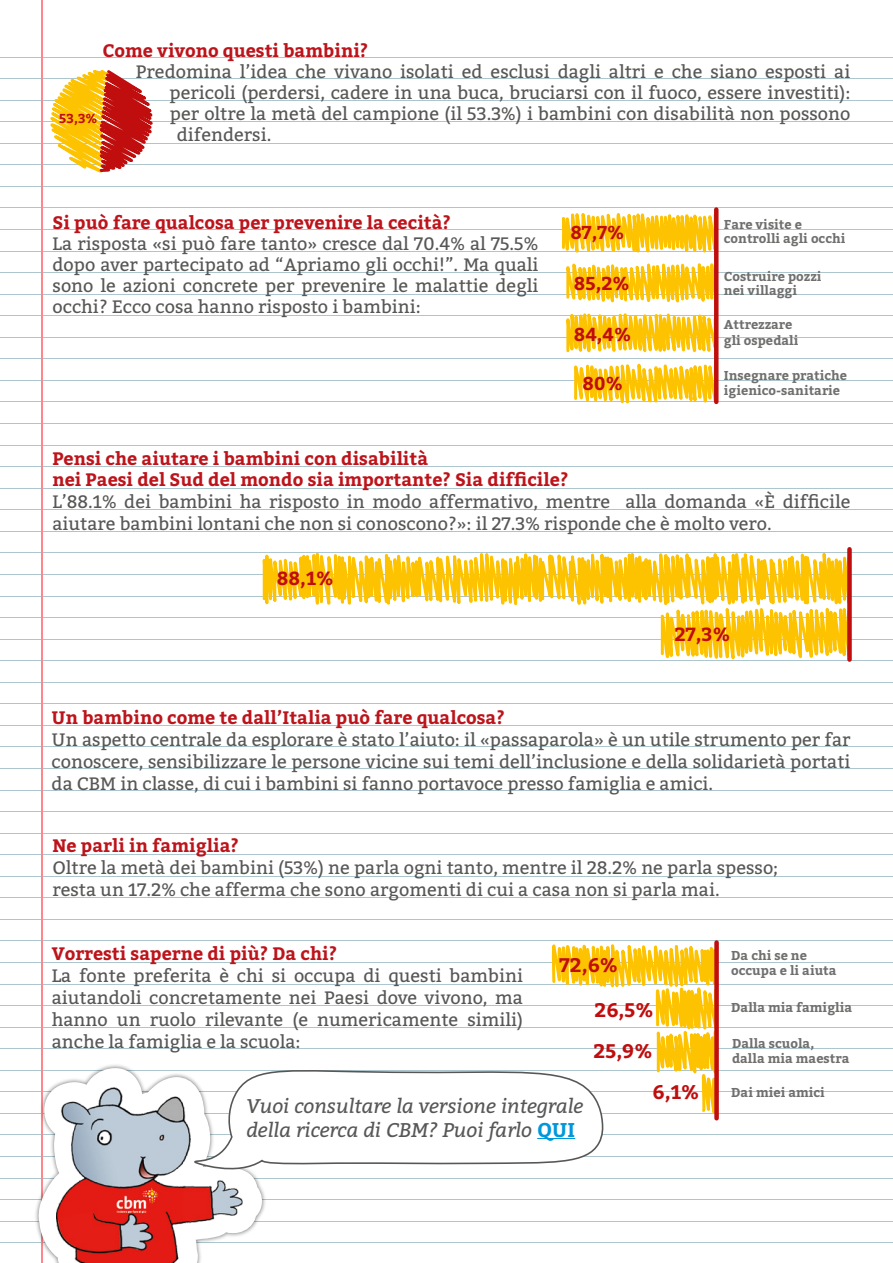
<style>
.page{position:relative;width:893px;height:1263px;background:#fff}
.page>*{position:absolute;margin:0;border:0;box-sizing:border-box;transform-origin:0 0}
.t1{font:italic 19.8px/23.9px "Bitter";color:#575756}
.t2{font:700 19.5px "Bitter";color:#c00d0d}
.t3{font:700 18.9px "Bitter";color:#c00d0d}
.t4{font:700 18.6px "Bitter";color:#c00d0d}
.t5{font:18px/21.9px "Bitter";color:#575756;text-align:justify}
.t6{font:700 18px/21px "Bitter";color:#bd141b}
.t7{font:700 12.9px/14.2px "Bitter";color:#6f6f6e}
.t8{font:700 12.9px "Bitter";color:#c00d0d}
.s1{font-weight:700;font-style:normal;color:#0097db}
</style>
<div class="page">
<hr style="left:1px;top:57px;width:892px;height:1px;background:#adc6ce">
<hr style="left:1px;top:78px;width:892px;height:1px;background:#adc6ce">
<hr style="left:1px;top:100px;width:892px;height:1px;background:#adc6ce">
<hr style="left:1px;top:121px;width:892px;height:1px;background:#adc6ce">
<hr style="left:1px;top:143px;width:892px;height:1px;background:#adc6ce">
<hr style="left:1px;top:164px;width:892px;height:1px;background:#adc6ce">
<hr style="left:1px;top:186px;width:892px;height:1px;background:#adc6ce">
<hr style="left:1px;top:208px;width:892px;height:1px;background:#adc6ce">
<hr style="left:1px;top:229px;width:892px;height:1px;background:#adc6ce">
<hr style="left:1px;top:251px;width:892px;height:1px;background:#adc6ce">
<hr style="left:1px;top:272px;width:892px;height:1px;background:#adc6ce">
<hr style="left:1px;top:294px;width:892px;height:1px;background:#adc6ce">
<hr style="left:1px;top:315px;width:892px;height:1px;background:#adc6ce">
<hr style="left:1px;top:337px;width:892px;height:1px;background:#adc6ce">
<hr style="left:1px;top:358px;width:892px;height:1px;background:#adc6ce">
<hr style="left:1px;top:380px;width:892px;height:1px;background:#adc6ce">
<hr style="left:1px;top:401px;width:892px;height:1px;background:#adc6ce">
<hr style="left:1px;top:423px;width:892px;height:1px;background:#adc6ce">
<hr style="left:1px;top:445px;width:892px;height:1px;background:#adc6ce">
<hr style="left:1px;top:466px;width:892px;height:1px;background:#adc6ce">
<hr style="left:1px;top:488px;width:892px;height:1px;background:#adc6ce">
<hr style="left:1px;top:509px;width:892px;height:1px;background:#adc6ce">
<hr style="left:1px;top:531px;width:892px;height:1px;background:#adc6ce">
<hr style="left:1px;top:552px;width:892px;height:1px;background:#adc6ce">
<hr style="left:1px;top:574px;width:892px;height:1px;background:#adc6ce">
<hr style="left:1px;top:596px;width:892px;height:1px;background:#adc6ce">
<hr style="left:1px;top:617px;width:892px;height:1px;background:#adc6ce">
<hr style="left:1px;top:639px;width:892px;height:1px;background:#adc6ce">
<hr style="left:1px;top:660px;width:892px;height:1px;background:#adc6ce">
<hr style="left:1px;top:682px;width:892px;height:1px;background:#adc6ce">
<hr style="left:1px;top:703px;width:892px;height:1px;background:#adc6ce">
<hr style="left:1px;top:725px;width:892px;height:1px;background:#adc6ce">
<hr style="left:1px;top:746px;width:892px;height:1px;background:#adc6ce">
<hr style="left:1px;top:768px;width:892px;height:1px;background:#adc6ce">
<hr style="left:1px;top:790px;width:892px;height:1px;background:#adc6ce">
<hr style="left:1px;top:811px;width:892px;height:1px;background:#adc6ce">
<hr style="left:1px;top:833px;width:892px;height:1px;background:#adc6ce">
<hr style="left:1px;top:854px;width:892px;height:1px;background:#adc6ce">
<hr style="left:1px;top:876px;width:892px;height:1px;background:#adc6ce">
<hr style="left:1px;top:897px;width:892px;height:1px;background:#adc6ce">
<hr style="left:1px;top:919px;width:892px;height:1px;background:#adc6ce">
<hr style="left:1px;top:940px;width:892px;height:1px;background:#adc6ce">
<hr style="left:1px;top:962px;width:892px;height:1px;background:#adc6ce">
<hr style="left:1px;top:984px;width:892px;height:1px;background:#adc6ce">
<hr style="left:1px;top:1005px;width:892px;height:1px;background:#adc6ce">
<hr style="left:1px;top:1027px;width:892px;height:1px;background:#adc6ce">
<hr style="left:1px;top:1048px;width:892px;height:1px;background:#adc6ce">
<hr style="left:1px;top:1070px;width:892px;height:1px;background:#adc6ce">
<hr style="left:1px;top:1091px;width:892px;height:1px;background:#adc6ce">
<hr style="left:1px;top:1113px;width:892px;height:1px;background:#adc6ce">
<hr style="left:1px;top:1134px;width:892px;height:1px;background:#adc6ce">
<hr style="left:1px;top:1156px;width:892px;height:1px;background:#adc6ce">
<hr style="left:1px;top:1177px;width:892px;height:1px;background:#adc6ce">
<hr style="left:1px;top:1199px;width:892px;height:1px;background:#adc6ce">
<hr style="left:1px;top:1221px;width:892px;height:1px;background:#adc6ce">
<hr style="left:1px;top:1242px;width:892px;height:1px;background:#adc6ce">
<hr style="left:41px;top:0;width:1px;height:1263px;background:#ff868d">
<svg style="left:560px;top:207px;width:159px;height:197px"></svg>
<hr style="left:714px;top:210px;width:4px;height:192px;background:#c00d0d">
<svg style="left:42px;top:67px;width:111px;height:124px"></svg>
<svg style="left:262px;top:547px;width:590px;height:115px"></svg>
<div style="left:847px;top:549px;width:5px;height:111px;background:#c00d0d"></div>
<svg style="left:551px;top:940px;width:168px;height:192px"></svg>
<div style="left:714px;top:942px;width:5px;height:176px;background:#c00d0d"></div>
<svg style="left:38px;top:1068px;width:225px;height:195px"></svg>
<img style="left:57px;top:1083px;width:191px;height:180px">
<svg style="left:191px;top:1062px;width:412px;height:115px"></svg>
<hr style="left:537px;top:1138px;width:38px;height:1px;background:#0097db">
<p class="t6" style="left:102px;top:41px;width:267px">Come vivono questi bambini?</p>
<p class="t5" style="left:136px;top:61px;width:716px">Predomina l’idea che vivano isolati ed esclusi dagli altri e che siano esposti ai</p>
<p class="t5" style="left:170px;top:82px;width:682px">pericoli (perdersi, cadere in una buca, bruciarsi con il fuoco, essere investiti):</p>
<p class="t5" style="left:170px;top:103px;width:682px">per oltre la metà del campione (il 53.3%) i bambini con disabilità non possono</p>
<p class="t5" style="left:177px;top:124px;width:96px">difendersi.</p>
<p class="t8" style="left:59px;top:110px;width:40px">53,3%</p>
<p class="t6" style="left:53px;top:212px;width:400px">Si può fare qualcosa per prevenire la cecità?</p>
<p class="t5" style="left:53px;top:233px;width:487px;line-height:21px">La risposta «si può fare tanto» cresce dal 70.4% al 75.5% dopo aver partecipato ad “Apriamo gli occhi!”. Ma quali sono le azioni concrete per prevenire le malattie degli occhi? Ecco cosa hanno risposto i bambini:</p>
<p class="t4" style="left:570px;top:220px;width:56px">87,7%</p>
<p class="t4" style="left:574px;top:271px;width:58px">85,2%</p>
<p class="t4" style="left:574px;top:322px;width:59px">84,4%</p>
<p class="t4" style="left:582px;top:372px;width:42px">80%</p>
<p class="t7" style="left:724px;top:217px;width:123px">Fare visite e controlli agli occhi</p>
<p class="t7" style="left:724px;top:270px;width:99px">Costruire pozzi nei villaggi</p>
<p class="t7" style="left:724px;top:317px;width:76px;line-height:15.5px">Attrezzare gli ospedali</p>
<p class="t7" style="left:724px;top:369px;width:125px">Insegnare pratiche igienico-sanitarie</p>
<p class="t6" style="left:52px;top:449px;width:517px">Pensi che aiutare i bambini con disabilità<br>nei Paesi del Sud del mondo sia importante? Sia difficile?</p>
<p class="t5" style="left:52px;top:491px;width:799px">L’88.1% dei bambini ha risposto in modo affermativo, mentre alla domanda «È difficile aiutare bambini lontani che non si conoscono?»: il 27.3% risponde che è molto vero.</p>
<p class="t3" style="left:277px;top:566px;width:58px">88,1%</p>
<p class="t3" style="left:674px;top:622px;width:58px">27,3%</p>
<p class="t6" style="left:52px;top:708px;width:455px">Un bambino come te dall’Italia può fare qualcosa?</p>
<p class="t5" style="left:52px;top:729px;width:800px">Un aspetto centrale da esplorare è stato l’aiuto: il «passaparola» è un utile strumento per far conoscere, sensibilizzare le persone vicine sui temi dell’inclusione e della solidarietà portati da CBM in classe, di cui i bambini si fanno portavoce presso famiglia e amici.</p>
<p class="t6" style="left:52px;top:836px;width:188px">Ne parli in famiglia?</p>
<p class="t5" style="left:52px;top:857px;width:727px">Oltre la metà dei bambini (53%) ne parla ogni tanto, mentre il 28.2% ne parla spesso; resta un 17.2% che afferma che sono argomenti di cui a casa non si parla mai.</p>
<p class="t6" style="left:52px;top:944px;width:287px">Vorresti saperne di più? Da chi?</p>
<p class="t5" style="left:52px;top:965px;width:473px">La fonte preferita è chi si occupa di questi bambini aiutandoli concretamente nei Paesi dove vivono, ma hanno un ruolo rilevante (e numericamente simili) anche la famiglia e la scuola:</p>
<p class="t2" style="left:559px;top:952px;width:60px">72,6%</p>
<p class="t2" style="left:595px;top:998px;width:61px">26,5%</p>
<p class="t2" style="left:593px;top:1038px;width:61px">25,9%</p>
<p class="t7" style="left:731px;top:948px;width:107px;line-height:15px">Da chi se ne occupa e li aiuta</p>
<p class="t7" style="left:731px;top:1000px;width:122px">Dalla mia famiglia</p>
<p class="t7" style="left:732px;top:1037px;width:119px;line-height:15px">Dalla scuola, dalla mia maestra</p>
<p class="t1" style="left:246px;top:1094px;width:338px">Vuoi consultare la versione integrale della ricerca di CBM? Puoi farlo <span class="s1">QUI</span></p>
<p class="t2" style="left:653px;top:1079px;width:48px">6,1%</p>
<p class="t7" style="left:731px;top:1086px;width:95px">Dai miei amici</p>
</div>
